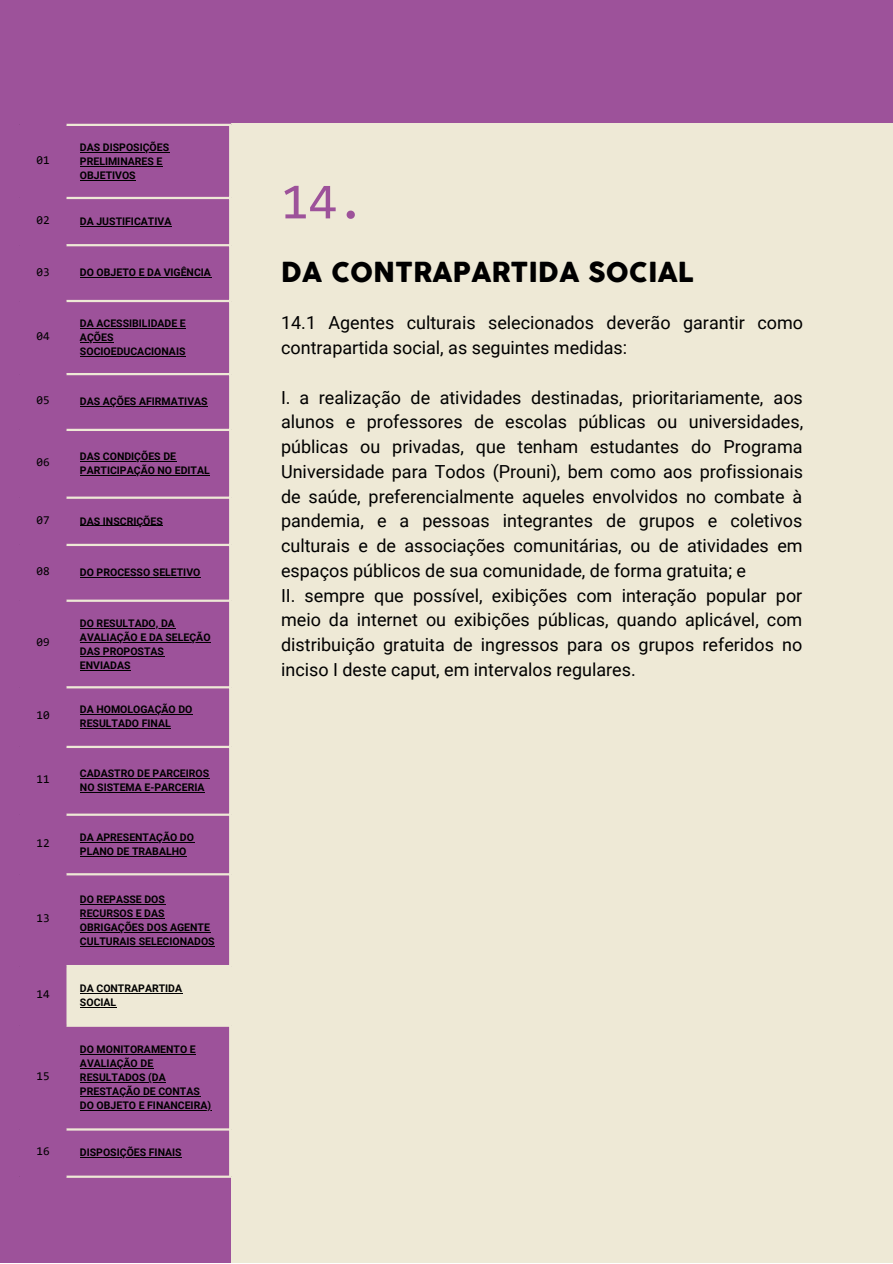
<style>
.page{position:relative;width:893px;height:1264px;background:#fff}
.page>*{position:absolute;margin:0;border:0;box-sizing:border-box;transform-origin:0 0}
.t1{font:50.85px "Consolas";color:#9d529a}
.t2{font:27px "Cocogoose";color:#000}
.t3{font:18px/24.8px "Roboto";color:#000;text-align:justify}
.t4{font:12px "Consolas";color:#000}
.t5{font:700 10.5px/14px "Roboto";color:#000}
</style>
<div class="page">
<div style="left:0;top:0;width:892px;height:1262px;background:#9d529a"></div>
<div style="left:231px;top:124px;width:661px;height:1138px;background:#eee9d6"></div>
<svg style="left:66px;top:152px;width:163px;height:979px"></svg>
<div style="left:65px;top:965px;width:165px;height:60px;background:#eee9d6"></div>
<hr style="left:80px;top:152px;width:89px;height:1px;background:#000">
<hr style="left:80px;top:166px;width:82px;height:1px;background:#000">
<hr style="left:80px;top:180px;width:56px;height:1px;background:#000">
<hr style="left:80px;top:226px;width:91px;height:1px;background:#000">
<hr style="left:80px;top:277px;width:131px;height:1px;background:#000">
<hr style="left:80px;top:328px;width:106px;height:1px;background:#000">
<hr style="left:80px;top:342px;width:33px;height:1px;background:#000">
<hr style="left:80px;top:356px;width:105px;height:1px;background:#000">
<hr style="left:80px;top:406px;width:128px;height:1px;background:#000">
<hr style="left:80px;top:461px;width:96px;height:1px;background:#000">
<hr style="left:80px;top:475px;width:130px;height:1px;background:#000">
<hr style="left:80px;top:525px;width:83px;height:1px;background:#000">
<hr style="left:80px;top:577px;width:120px;height:1px;background:#000">
<hr style="left:80px;top:627px;width:95px;height:1px;background:#000">
<hr style="left:80px;top:641px;width:131px;height:1px;background:#000">
<hr style="left:80px;top:655px;width:84px;height:1px;background:#000">
<hr style="left:80px;top:669px;width:51px;height:1px;background:#000">
<hr style="left:80px;top:714px;width:112px;height:1px;background:#000">
<hr style="left:80px;top:728px;width:91px;height:1px;background:#000">
<hr style="left:80px;top:778px;width:129px;height:1px;background:#000">
<hr style="left:80px;top:792px;width:124px;height:1px;background:#000">
<hr style="left:80px;top:841px;width:114px;height:1px;background:#000">
<hr style="left:80px;top:855px;width:106px;height:1px;background:#000">
<hr style="left:80px;top:903px;width:85px;height:1px;background:#000">
<hr style="left:80px;top:917px;width:85px;height:1px;background:#000">
<hr style="left:80px;top:931px;width:130px;height:1px;background:#000">
<hr style="left:80px;top:945px;width:135px;height:1px;background:#000">
<hr style="left:80px;top:992px;width:102px;height:1px;background:#000">
<hr style="left:80px;top:1006px;width:36px;height:1px;background:#000">
<hr style="left:80px;top:1054px;width:116px;height:1px;background:#000">
<hr style="left:80px;top:1068px;width:73px;height:1px;background:#000">
<hr style="left:80px;top:1082px;width:86px;height:1px;background:#000">
<hr style="left:80px;top:1096px;width:120px;height:1px;background:#000">
<hr style="left:80px;top:1110px;width:131px;height:1px;background:#000">
<hr style="left:80px;top:1157px;width:102px;height:1px;background:#000">
<hr style="left:64px;top:126px;width:2px;height:1049px;background:#9d529a">
<hr style="left:229px;top:126px;width:2px;height:1049px;background:#eee9d6">
<hr style="left:66px;top:124px;width:165px;height:2px;background:#eee9d6">
<hr style="left:66px;top:197px;width:165px;height:2px;background:#eee9d6">
<hr style="left:66px;top:244px;width:165px;height:2px;background:#eee9d6">
<hr style="left:66px;top:300px;width:165px;height:2px;background:#eee9d6">
<hr style="left:66px;top:373px;width:165px;height:2px;background:#eee9d6">
<hr style="left:66px;top:429px;width:165px;height:2px;background:#eee9d6">
<hr style="left:66px;top:496px;width:165px;height:3px;background:#eee9d6">
<hr style="left:66px;top:544px;width:165px;height:2px;background:#eee9d6">
<hr style="left:66px;top:599px;width:165px;height:3px;background:#eee9d6">
<hr style="left:66px;top:686px;width:165px;height:2px;background:#eee9d6">
<hr style="left:66px;top:745px;width:165px;height:3px;background:#eee9d6">
<hr style="left:66px;top:813px;width:165px;height:2px;background:#eee9d6">
<hr style="left:66px;top:873px;width:165px;height:2px;background:#eee9d6">
<hr style="left:66px;top:1024px;width:165px;height:2px;background:#eee9d6">
<hr style="left:66px;top:1128px;width:165px;height:2px;background:#eee9d6">
<hr style="left:66px;top:1175px;width:165px;height:2px;background:#eee9d6">
<p class="t4" style="left:36px;top:155px;width:15px">01</p>
<p class="t5" style="left:80px;top:140px;width:91px">DAS DISPOSIÇÕES<br>PRELIMINARES E<br>OBJETIVOS</p>
<p class="t4" style="left:36px;top:215px;width:15px">02</p>
<p class="t5" style="left:80px;top:214px;width:93px">DA JUSTIFICATIVA</p>
<p class="t4" style="left:36px;top:267px;width:15px">03</p>
<p class="t5" style="left:80px;top:266px;width:132px">DO OBJETO E DA VIGÊNCIA</p>
<p class="t4" style="left:36px;top:331px;width:15px">04</p>
<p class="t5" style="left:80px;top:316px;width:107px">DA ACESSIBILIDADE E<br>AÇÕES<br>SOCIOEDUCACIONAIS</p>
<p class="t4" style="left:36px;top:395px;width:15px">05</p>
<p class="t5" style="left:80px;top:395px;width:129px">DAS AÇÕES AFIRMATIVAS</p>
<p class="t4" style="left:36px;top:457px;width:15px">06</p>
<p class="t5" style="left:80px;top:449px;width:131px">DAS CONDIÇÕES DE<br>PARTICIPAÇÃO NO EDITAL</p>
<p class="t4" style="left:36px;top:515px;width:15px">07</p>
<p class="t5" style="left:80px;top:514px;width:84px">DAS INSCRIÇÕES</p>
<p class="t4" style="left:36px;top:566px;width:15px">08</p>
<p class="t5" style="left:80px;top:565px;width:122px">DO PROCESSO SELETIVO</p>
<p class="t4" style="left:36px;top:637px;width:15px">09</p>
<p class="t5" style="left:80px;top:616px;width:132px">DO RESULTADO, DA<br>AVALIAÇÃO E DA SELEÇÃO<br>DAS PROPOSTAS<br>ENVIADAS</p>
<p class="t4" style="left:36px;top:710px;width:15px">10</p>
<p class="t5" style="left:80px;top:702px;width:114px">DA HOMOLOGAÇÃO DO<br>RESULTADO FINAL</p>
<p class="t4" style="left:36px;top:774px;width:15px">11</p>
<p class="t5" style="left:80px;top:766px;width:131px">CADASTRO DE PARCEIROS<br>NO SISTEMA E-PARCERIA</p>
<p class="t4" style="left:36px;top:838px;width:15px">12</p>
<p class="t5" style="left:80px;top:830px;width:115px">DA APRESENTAÇÃO DO<br>PLANO DE TRABALHO</p>
<p class="t4" style="left:36px;top:913px;width:15px">13</p>
<p class="t5" style="left:80px;top:892px;width:136px">DO REPASSE DOS<br>RECURSOS E DAS<br>OBRIGAÇÕES DOS AGENTE<br>CULTURAIS SELECIONADOS</p>
<p class="t4" style="left:36px;top:989px;width:15px">14</p>
<p class="t5" style="left:80px;top:981px;width:104px">DA CONTRAPARTIDA<br>SOCIAL</p>
<p class="t4" style="left:36px;top:1070px;width:15px">15</p>
<p class="t5" style="left:80px;top:1042px;width:133px">DO MONITORAMENTO E<br>AVALIAÇÃO DE<br>RESULTADOS (DA<br>PRESTAÇÃO DE CONTAS<br>DO OBJETO E FINANCEIRA)</p>
<p class="t4" style="left:36px;top:1146px;width:15px">16</p>
<p class="t5" style="left:80px;top:1145px;width:103px">DISPOSIÇÕES FINAIS</p>
<p class="t1" style="left:281px;top:181px;width:85px">14.</p>
<p class="t2" style="left:281px;top:255px;width:414px">DA CONTRAPARTIDA SOCIAL</p>
<p class="t3" style="left:281px;top:311px;width:523px">14.1 Agentes culturais selecionados deverão garantir como contrapartida social, as seguintes medidas:</p>
<p class="t3" style="left:281px;top:385px;width:523px">I. a realização de atividades destinadas, prioritariamente, aos alunos e professores de escolas públicas ou universidades, públicas ou privadas, que tenham estudantes do Programa Universidade para Todos (Prouni), bem como aos profissionais de saúde, preferencialmente aqueles envolvidos no combate à pandemia, e a pessoas integrantes de grupos e coletivos culturais e de associações comunitárias, ou de atividades em espaços públicos de sua comunidade, de forma gratuita; e</p>
<p class="t3" style="left:281px;top:583px;width:522px">II. sempre que possível, exibições com interação popular por meio da internet ou exibições públicas, quando aplicável, com distribuição gratuita de ingressos para os grupos referidos no inciso I deste caput, em intervalos regulares.</p>
</div>
